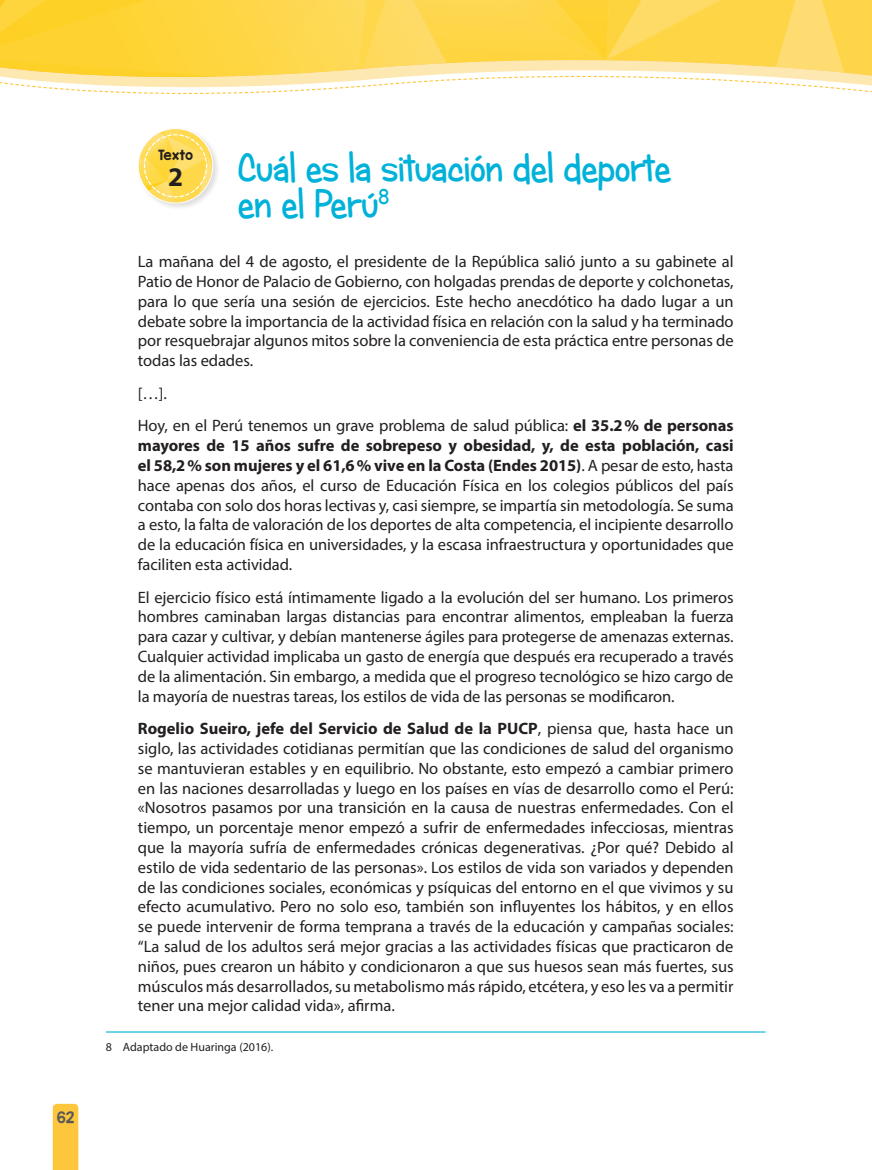
<style>
.page{position:relative;width:872px;height:1170px;background:#fff}
.page>*{position:absolute;margin:0;border:0;box-sizing:border-box;transform-origin:0 0}
.t1{font:39px/36px "Candy Round BTN Bold";color:#00b2d9}
.t2{font:700 27px "Myriad Pro";color:#231f20}
.t3{font:16.5px/19.8px "Myriad Pro";letter-spacing:-.005em;color:#231f20;text-align:justify}
.t4{font:13.5px "KG Blank Space Solid";color:#57585a}
.t5{font:12px "Myriad Pro";color:#231f20}
.t6{font:12px "KG Blank Space Solid";color:#231f20}
.s1{font-weight:700}
</style>
<div class="page">
<div style="left:53px;top:1103px;width:25px;height:66px;background:#fec63d"></div>
<div style="left:136px;top:126px;width:85px;height:85px;background:#231f20;opacity:.15"></div>
<svg style="left:139px;top:129px;width:73px;height:74px"></svg>
<hr style="left:106px;top:1031px;width:659px;height:1px;background:#00b2d9">
<svg style="left:0;top:0;width:872px;height:94px;background:#fede6f"></svg>
<p class="t4" style="left:57px;top:1110px;width:19px">62</p>
<p class="t6" style="left:158px;top:150px;width:37px">Texto</p>
<h2 class="t2" style="left:168px;top:163px;width:16px">2</h2>
<h1 class="t1" style="left:238px;top:151px;width:434px">Cuál es la situación del deporte en el Perú<sup>8</sup></h1>
<p class="t3" style="left:138px;top:252px;width:597px">La mañana del 4 de agosto, el presidente de la República salió junto a su gabinete al Patio de Honor de Palacio de Gobierno, con holgadas prendas de deporte y colchonetas, para lo que sería una sesión de ejercicios. Este hecho anecdótico ha dado lugar a un debate sobre la importancia de la actividad física en relación con la salud y ha terminado por resquebrajar algunos mitos sobre la conveniencia de esta práctica entre personas de todas las edades.</p>
<p class="t3" style="left:138px;top:377px;width:597px;line-height:32.5px">[…].<br>Hoy, en el Perú tenemos un grave problema de salud pública: <span class="s1">el 35.2 % de personas</span></p>
<p class="t3" style="left:138px;top:436px;width:597px"><span class="s1">mayores de 15 años sufre de sobrepeso y obesidad, y, de esta población, casi el 58,2 % son mujeres y el 61,6 % vive en la Costa (Endes 2015)</span>. A pesar de esto, hasta hace apenas dos años, el curso de Educación Física en los colegios públicos del país contaba con solo dos horas lectivas y, casi siempre, se impartía sin metodología. Se suma a esto, la falta de valoración de los deportes de alta competencia, el incipiente desarrollo de la educación física en universidades, y la escasa infraestructura y oportunidades que faciliten esta actividad.</p>
<p class="t3" style="left:138px;top:587px;width:597px">El ejercicio físico está íntimamente ligado a la evolución del ser humano. Los primeros hombres caminaban largas distancias para encontrar alimentos, empleaban la fuerza para cazar y cultivar, y debían mantenerse ágiles para protegerse de amenazas externas.<br>Cualquier actividad implicaba un gasto de energía que después era recuperado a través de la alimentación. Sin embargo, a medida que el progreso tecnológico se hizo cargo de la mayoría de nuestras tareas, los estilos de vida de las personas se modificaron.</p>
<p class="t3" style="left:138px;top:719px;width:597px"><span class="s1">Rogelio Sueiro, jefe del Servicio de Salud de la PUCP</span>, piensa que, hasta hace un siglo, las actividades cotidianas permitían que las condiciones de salud del organismo se mantuvieran estables y en equilibrio. No obstante, esto empezó a cambiar primero en las naciones desarrolladas y luego en los países en vías de desarrollo como el Perú: «Nosotros pasamos por una transición en la causa de nuestras enfermedades. Con el tiempo, un porcentaje menor empezó a sufrir de enfermedades infecciosas, mientras que la mayoría sufría de enfermedades crónicas degenerativas. ¿Por qué? Debido al estilo de vida sedentario de las personas». Los estilos de vida son variados y dependen de las condiciones sociales, económicas y psíquicas del entorno en el que vivimos y su efecto acumulativo. Pero no solo eso, también son influyentes los hábitos, y en ellos se puede intervenir de forma temprana a través de la educación y campañas sociales: “La salud de los adultos será mejor gracias a las actividades físicas que practicaron de niños, pues crearon un hábito y condicionaron a que sus huesos sean más fuertes, sus músculos más desarrollados, su metabolismo más rápido, etcétera, y eso les va a permitir tener una mejor calidad vida», afirma.</p>
<p class="t5" style="left:106px;top:1041px;width:169px">8 Adaptado de Huaringa (2016).</p>
</div>
